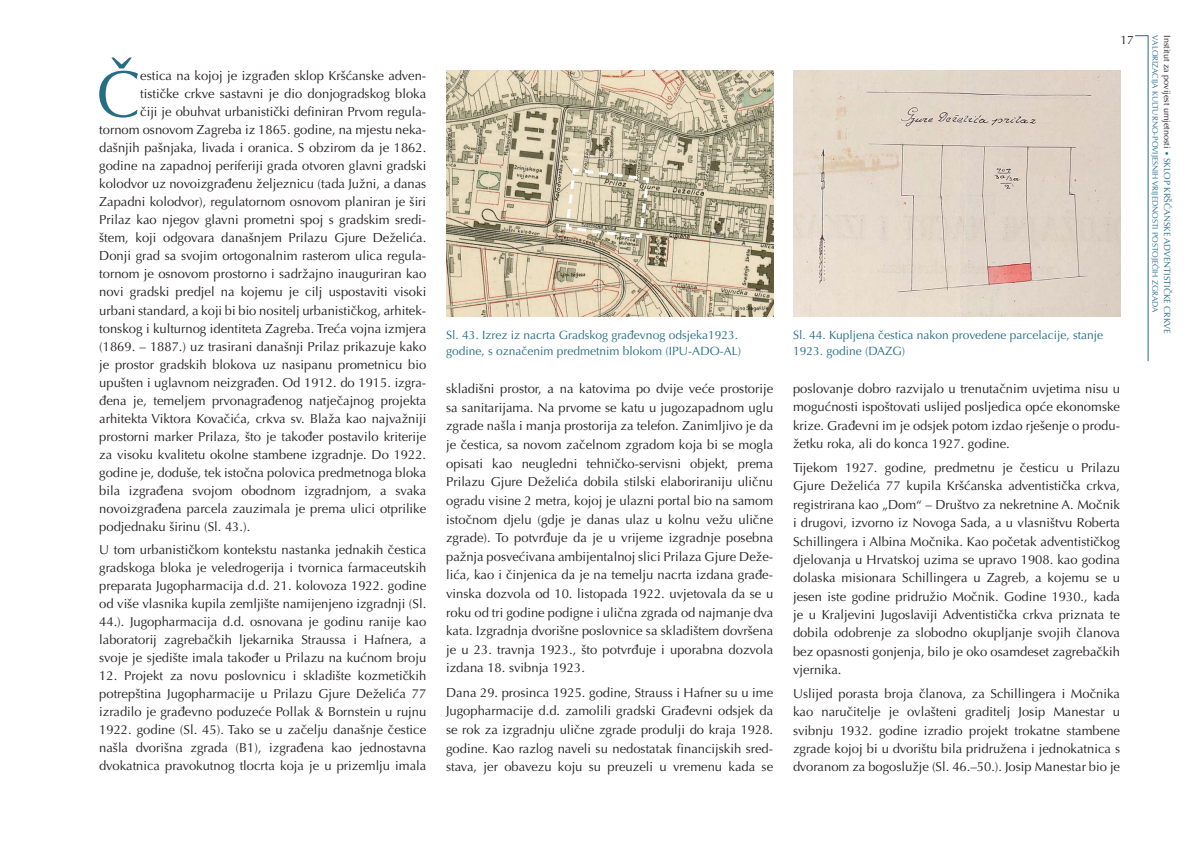
<style>
.page{position:relative;width:1191px;height:842px;background:#fff}
.page>*{position:absolute;margin:0;border:0;box-sizing:border-box;transform-origin:0 0}
.Body_inicijal{font:65.6px "Optima LT Pro";color:#256d85}
.Body_inicijal-2{font:13px/18.6px "Optima LT Pro";color:#231f20;text-align:justify}
.Opis_slika{font:12px/16px "Optima LT Pro";color:#256d85}
.t1{font:12px "Optima LT Pro";color:#231f20}
.t2{font:9px "Optima LT Pro";color:#256d85}
.t3{font:8px "Optima LT Pro";color:#256d85}
.s1{color:#231f20}
.s2{font-size:8px}
</style>
<div class="page">
<hr style="left:1147px;top:35px;width:1px;height:326px;background:#256d85">
<svg style="left:1135px;top:35px;width:13px;height:1px"></svg>
<img style="left:446px;top:71px;width:327px;height:245px">
<svg style="left:564px;top:167px;width:87px;height:73px"></svg>
<img style="left:793px;top:71px;width:327px;height:245px">
<p class="Body_inicijal" style="left:96px;top:53px;width:45px">Č</p>
<p class="Body_inicijal-2" style="left:140px;top:67px;width:287px">estica na kojoj je izgrađen sklop Kršćanske adven-</p>
<p class="Body_inicijal-2" style="left:140px;top:85px;width:287px">tističke crkve sastavni je dio donjogradskog bloka</p>
<p class="Body_inicijal-2" style="left:140px;top:103px;width:287px">čiji je obuhvat urbanistički definiran Prvom regula-</p>
<p class="Body_inicijal-2" style="left:99px;top:121px;width:328px">tornom osnovom Zagreba iz 1865. godine, na mjestu neka-</p>
<p class="Body_inicijal-2" style="left:99px;top:139px;width:328px">dašnjih pašnjaka, livada i oranica. S obzirom da je 1862.</p>
<p class="Body_inicijal-2" style="left:99px;top:157px;width:328px">godine na zapadnoj periferiji grada otvoren glavni gradski</p>
<p class="Body_inicijal-2" style="left:99px;top:175px;width:328px">kolodvor uz novoizgrađenu željeznicu (tada Južni, a danas</p>
<p class="Body_inicijal-2" style="left:99px;top:193px;width:328px">Zapadni kolodvor), regulatornom osnovom planiran je širi</p>
<p class="Body_inicijal-2" style="left:99px;top:211px;width:328px">Prilaz kao njegov glavni prometni spoj s gradskim sredi-</p>
<p class="Body_inicijal-2" style="left:99px;top:229px;width:328px">štem, koji odgovara današnjem Prilazu Gjure Deželića.</p>
<p class="Body_inicijal-2" style="left:99px;top:247px;width:328px">Donji grad sa svojim ortogonalnim rasterom ulica regula-</p>
<p class="Body_inicijal-2" style="left:99px;top:265px;width:328px">tornom je osnovom prostorno i sadržajno inauguriran kao</p>
<p class="Body_inicijal-2" style="left:99px;top:283px;width:328px">novi gradski predjel na kojemu je cilj uspostaviti visoki</p>
<p class="Body_inicijal-2" style="left:99px;top:301px;width:328px">urbani standard, a koji bi bio nositelj urbanističkog, arhitek-</p>
<p class="Body_inicijal-2" style="left:99px;top:319px;width:328px">tonskog i kulturnog identiteta Zagreba. Treća vojna izmjera</p>
<p class="Body_inicijal-2" style="left:99px;top:337px;width:328px">(1869. – 1887.) uz trasirani današnji Prilaz prikazuje kako</p>
<p class="Body_inicijal-2" style="left:99px;top:355px;width:328px">je prostor gradskih blokova uz nasipanu prometnicu bio</p>
<p class="Body_inicijal-2" style="left:99px;top:373px;width:328px">upušten i uglavnom neizgrađen. Od 1912. do 1915. izgra-</p>
<p class="Body_inicijal-2" style="left:99px;top:391px;width:328px">đena je, temeljem prvonagrađenog natječajnog projekta</p>
<p class="Body_inicijal-2" style="left:99px;top:409px;width:328px">arhitekta Viktora Kovačića, crkva sv. Blaža kao najvažniji</p>
<p class="Body_inicijal-2" style="left:99px;top:427px;width:328px">prostorni marker Prilaza, što je također postavilo kriterije</p>
<p class="Body_inicijal-2" style="left:99px;top:445px;width:328px">za visoku kvalitetu okolne stambene izgradnje. Do 1922.</p>
<p class="Body_inicijal-2" style="left:99px;top:463px;width:328px">godine je, doduše, tek istočna polovica predmetnoga bloka</p>
<p class="Body_inicijal-2" style="left:99px;top:481px;width:328px">bila izgrađena svojom obodnom izgradnjom, a svaka</p>
<p class="Body_inicijal-2" style="left:99px;top:499px;width:328px">novoizgrađena parcela zauzimala je prema ulici otprilike</p>
<p class="Body_inicijal-2" style="left:99px;top:517px;width:153px">podjednaku širinu (Sl. 43.).</p>
<p class="Body_inicijal-2" style="left:99px;top:541px;width:328px;line-height:18px">U tom urbanističkom kontekstu nastanka jednakih čestica gradskoga bloka je veledrogerija i tvornica farmaceutskih preparata Jugopharmacija d.d. 21. kolovoza 1922. godine od više vlasnika kupila zemljište namijenjeno izgradnji (Sl.<br>44.). Jugopharmacija d.d. osnovana je godinu ranije kao laboratorij zagrebačkih ljekarnika Straussa i Hafnera, a svoje je sjedište imala također u Prilazu na kućnom broju</p>
<p class="Body_inicijal-2" style="left:99px;top:667px;width:328px;line-height:18px">12. Projekt za novu poslovnicu i skladište kozmetičkih potrepština Jugopharmacije u Prilazu Gjure Deželića 77 izradilo je građevno poduzeće Pollak &amp; Bornstein u rujnu 1922. godine (Sl. 45). Tako se u začelju današnje čestice našla dvorišna zgrada (B1), izgrađena kao jednostavna dvokatnica pravokutnog tlocrta koja je u prizemlju imala</p>
<p class="Opis_slika" style="left:446px;top:327px;width:296px">Sl. 43. Izrez iz nacrta Gradskog građevnog odsjeka1923. godine, s označenim predmetnim blokom (IPU-ADO-AL)</p>
<p class="Opis_slika" style="left:793px;top:327px;width:311px">Sl. 44. Kupljena čestica nakon provedene parcelacije, stanje<br>1923. godine (DAZG)</p>
<p class="t3" style="left:1160px;top:35px;width:278px;rotate:90deg">VALORIZACIJA KULTURNO-POVIJESNIH VRIJEDNOSTI POSTOJEĆIH ZGRADA</p>
<p class="t1" style="left:1120px;top:33px;width:15px">17</p>
<p class="t2" style="left:1172px;top:35px;width:300px;rotate:90deg"><span class="s1">Institut za povijest umjetnosti</span> <span class="s2">•</span> SKLOP KRŠĆANSKE ADVENTISTIČKE CRKVE</p>
<p class="Body_inicijal-2" style="left:446px;top:380px;width:328px">skladišni prostor, a na katovima po dvije veće prostorije sa sanitarijama. Na prvome se katu u jugozapadnom uglu zgrade našla i manja prostorija za telefon. Zanimljivo je da je čestica, sa novom začelnom zgradom koja bi se mogla opisati kao neugledni tehničko-servisni objekt, prema Prilazu Gjure Deželića dobila stilski elaboriraniju uličnu ogradu visine 2 metra, kojoj je ulazni portal bio na samom istočnom djelu (gdje je danas ulaz u kolnu vežu ulične zgrade). To potvrđuje da je u vrijeme izgradnje posebna pažnja posvećivana ambijentalnoj slici Prilaza Gjure Deže&shy;lića, kao i činjenica da je na temelju nacrta izdana građe&shy;vinska dozvola od 10. listopada 1922. uvjetovala da se u roku od tri godine podigne i ulična zgrada od najmanje dva kata. Izgradnja dvorišne poslovnice sa skladištem dovršena je u 23. travnja 1923., što potvrđuje i uporabna dozvola izdana 18. svibnja 1923.</p>
<p class="Body_inicijal-2" style="left:446px;top:683px;width:328px">Dana 29. prosinca 1925. godine, Strauss i Hafner su u ime Jugopharmacije d.d. zamolili gradski Građevni odsjek da se rok za izgradnju ulične zgrade produlji do kraja 1928. godine. Kao razlog naveli su nedostatak financijskih sred&shy;stava, jer obavezu koju su preuzeli u vremenu kada se</p>
<p class="Body_inicijal-2" style="left:793px;top:380px;width:328px;line-height:18.3px">poslovanje dobro razvijalo u trenutačnim uvjetima nisu u mogućnosti ispoštovati uslijed posljedica opće ekonomske krize. Građevni im je odsjek potom izdao rješenje o produ&shy;žetku roka, ali do konca 1927. godine.</p>
<p class="Body_inicijal-2" style="left:793px;top:459px;width:328px;line-height:18.3px">Tijekom 1927. godine, predmetnu je česticu u Prilazu Gjure Deželića 77 kupila Kršćanska adventistička crkva, registrirana kao „Dom“ – Društvo za nekretnine A. Močnik i drugovi, izvorno iz Novoga Sada, a u vlasništvu Roberta Schillingera i Albina Močnika. Kao početak adventističkog djelovanja u Hrvatskoj uzima se upravo 1908. kao godina dolaska misionara Schillingera u Zagreb, a kojemu se u jesen iste godine pridružio Močnik. Godine 1930., kada je u Kraljevini Jugoslaviji Adventistička crkva priznata te dobila odobrenje za slobodno okupljanje svojih članova bez opasnosti gonjenja, bilo je oko osamdeset zagrebačkih vjernika.</p>
<p class="Body_inicijal-2" style="left:793px;top:684px;width:328px;line-height:18.3px">Uslijed porasta broja članova, za Schillingera i Močnika kao naručitelje je ovlašteni graditelj Josip Manestar u svibnju 1932. godine izradio projekt trokatne stambene zgrade kojoj bi u dvorištu bila pridružena i jednokatnica s dvoranom za bogoslužje (Sl. 46.–50.). Josip Manestar bio je</p>
</div>
